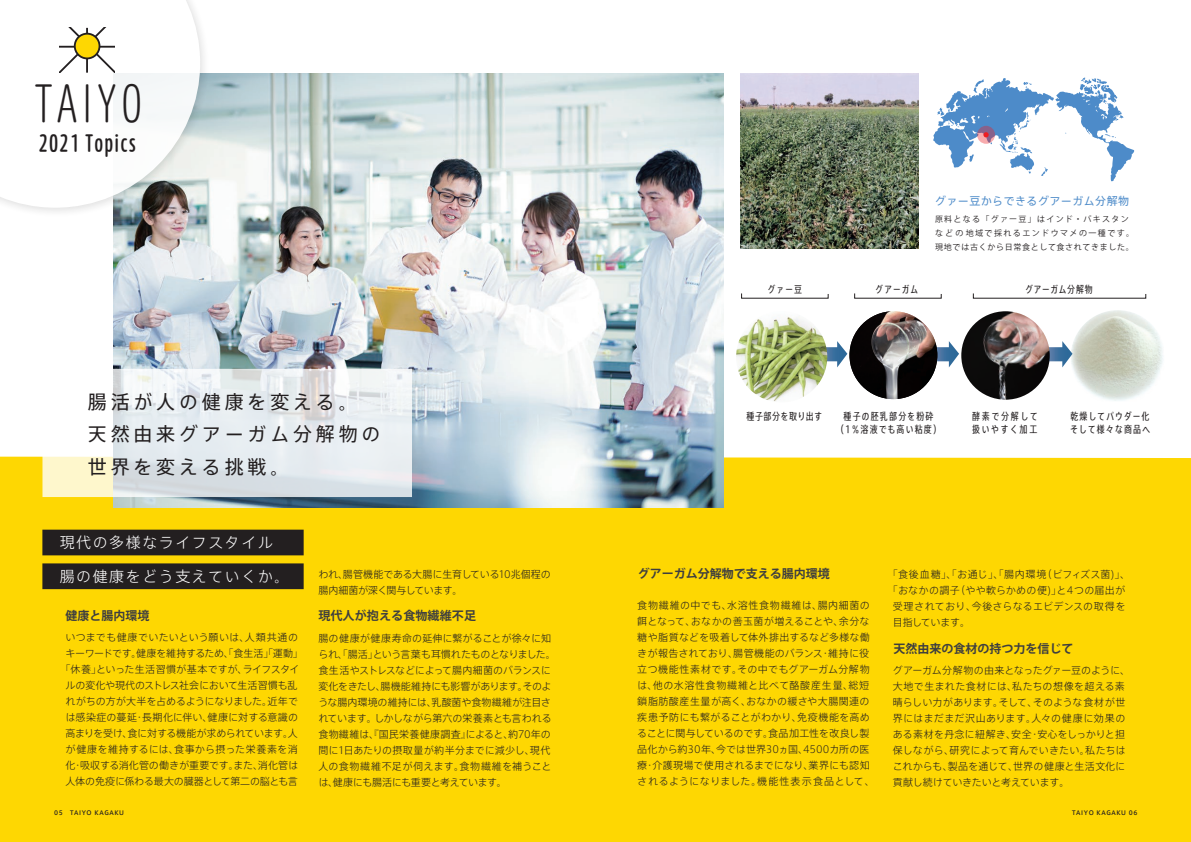
<style>
.page{position:relative;width:1191px;height:842px;background:#fff}
.page>*{position:absolute;margin:0;border:0;box-sizing:border-box;transform-origin:0 0}
.t1{font:48.5px "Axis Round 100 Comp Std N L";letter-spacing:.1em;color:#231f20}
.t2{font:21.7px "Axis Round 100 Comp Std N M";letter-spacing:.06em;color:#231f20}
.t3{font:19px/32.1px "SST Jp Pro";letter-spacing:.2em;color:#231f20}
.t4{font:300 15px "SST Jp Pro";letter-spacing:.1em;color:#fff}
.t5{font:700 12.1px "Koz Go Pr 6 N";color:#3e3e3f}
.t6{font:700 12px "Koz Go Pr 6 N";color:#3e3e3f}
.t7{font:11px "SST Jp Pro";letter-spacing:.04em;color:#4d8bc9}
.t8{font:10px/16px "Axis Basic Std N L";letter-spacing:.005em;color:#231f20}
.t9{font:10px/16px "Axis Basic Std N L";letter-spacing:.03em;color:#231f20}
.t10{font:10px/13px "Axis Cond Std N R";letter-spacing:.12em;color:#231f20;text-align:center}
.t11{font:10px/16px "Axis Basic Std N L";letter-spacing:-.02em;color:#231f20}
.t12{font:10px "Axis Basic Std N L";letter-spacing:.05em;color:#231f20}
.t13{font:10px "Axis Basic Std N L";letter-spacing:.025em;color:#231f20}
.t14{font:10px "Axis Basic Std N L";letter-spacing:.035em;color:#231f20}
.t15{font:10px/13px "Axis Cond Std N R";letter-spacing:.18em;color:#231f20}
.t16{font:10px "Axis Cond Std N R";letter-spacing:.06em;color:#231f20}
.t17{font:10px "Axis Basic Std N L";letter-spacing:-.03em;color:#231f20}
.t18{font:500 10px "Koz Go Pr 6 N";color:#231f20}
.t19{font:9.9px "Axis Cond Std N R";letter-spacing:.08em;color:#231f20}
.t20{font:8px/14px "Koz Go Pr 6 N";letter-spacing:.16em;color:#231f20}
.t21{font:6px "Axis Basic Std N M";letter-spacing:.1em;color:#231f20}
</style>
<div class="page">
<div style="left:0;top:457px;width:1191px;height:385px;background:#fed702"></div>
<img style="left:113px;top:73px;width:610px;height:434px">
<svg style="left:854px;top:293px;width:88px;height:6px"></svg>
<svg style="left:741px;top:293px;width:88px;height:6px"></svg>
<svg style="left:972px;top:293px;width:174px;height:6px"></svg>
<div style="left:42px;top:530px;width:262px;height:25px;background:#231f20"></div>
<div style="left:42px;top:563px;width:262px;height:26px;background:#231f20"></div>
<svg style="left:42px;top:369px;width:370px;height:128px;fill:#e8eef1"></svg>
<img style="left:740px;top:73px;width:178px;height:176px">
<img style="left:1070px;top:310px;width:95px;height:95px;border-radius:47px">
<svg style="left:933px;top:77px;width:201px;height:104px"></svg>
<svg style="left:824px;top:341px;width:23px;height:26px"></svg>
<svg style="left:1047px;top:341px;width:25px;height:26px"></svg>
<svg style="left:935px;top:341px;width:24px;height:26px"></svg>
<img style="left:736px;top:311px;width:91px;height:91px;border-radius:46px">
<img style="left:849px;top:311px;width:88px;height:88px;border-radius:44px">
<img style="left:961px;top:311px;width:88px;height:89px;border-radius:44px">
<img style="left:25px;top:33px;width:188px;height:189px">
<svg style="left:0;top:0;width:200px;height:208px"></svg>
<svg style="left:59px;top:28px;width:56px;height:45px"></svg>
<div style="left:75px;top:34px;width:24px;height:24px;background:#fed702;border-radius:50%"></div>
<div style="left:74px;top:33px;width:26px;height:26px;border:2px solid #231f20;border-radius:50%"></div>
<h1 class="t1" style="left:35px;top:73px;width:109px">TAIYO</h1>
<h2 class="t2" style="left:39px;top:129px;width:98px">2021 Topics</h2>
<h3 class="t3" style="left:88px;top:385px;width:294px">腸活が人の健康を変える。天然由来グアーガム分解物の世界を変える挑戦。</h3>
<h3 class="t4" style="left:60px;top:531px;width:215px">現代の多様なライフスタイル</h3>
<h3 class="t4" style="left:60px;top:565px;width:231px">腸の健康をどう支えていくか。</h3>
<p class="t6" style="left:65px;top:609px;width:86px">健康と腸内環境</p>
<p class="t8" style="left:60px;top:629px;width:244px;text-align:center">いつまでも健康でいたいという願いは、人類共通のキーワードです。健康を維持するため、「食生活」「運動」「休養」といった生活習慣が基本ですが、ライフスタイルの変化や現代のストレス社会において生活習慣も乱れがちの方が大半を占めるようになりました。近年では感染症の蔓延・長期化に伴い、健康に対する意識の高まりを受け、食に対する機能が求められています。人が健康を維持するには、食事から摂った栄養素を消化・吸収する消化管の働きが重要です。また、消化管は人体の免疫に係わる最大の臓器として第二の脳とも言</p>
<p class="t11" style="left:318px;top:565px;width:234px">われ、腸管機能である大腸に生育している10兆個程の腸内細菌が深く関与しています。</p>
<p class="t8" style="left:318px;top:629px;width:239px">腸の健康が健康寿命の延伸に繋がることが徐々に知られ、「腸活」という言葉も耳慣れたものとなりました。食生活やストレスなどによって腸内細菌のバランスに変化をきたし、腸機能維持にも影響があります。そのような腸内環境の維持には、乳酸菌や食物繊維が注目されています。しかしながら第六の栄養素とも言われる食物繊維は、『国民栄養健康調査』によると、約70年の間に1日あたりの摂取量が約半分までに減少し、現代人の食物繊維不足が伺えます。食物繊維を補うことは、健康にも腸活にも重要と考えています。</p>
<p class="t5" style="left:318px;top:609px;width:159px">現代人が抱える食物繊維不足</p>
<p class="t19" style="left:768px;top:283px;width:36px">グァー豆</p>
<p class="t19" style="left:875px;top:282px;width:44px">グアーガム</p>
<p class="t7" style="left:935px;top:193px;width:196px">グァー豆からできるグアーガム分解物</p>
<p class="t20" style="left:935px;top:212px;width:201px">原料となる「グァー豆」はインド・パキスタンなどの地域で採れるエンドウマメの一種です。現地では古くから日常食として食されてきました。</p>
<p class="t19" style="left:1025px;top:282px;width:69px">グアーガム分解物</p>
<p class="t16" style="left:746px;top:410px;width:77px">種子部分を取り出す</p>
<p class="t10" style="left:836px;top:410px;width:106px">種子の胚乳部分を粉砕（1％溶液でも高い粘度）</p>
<p class="t15" style="left:972px;top:410px;width:67px">酵素で分解して扱いやすく加工</p>
<p class="t10" style="left:1070px;top:410px;width:81px;text-align:left">乾燥してパウダー化そして様々な商品へ</p>
<p class="t6" style="left:638px;top:567px;width:193px">グアーガム分解物で支える腸内環境</p>
<p class="t18" style="left:637px;top:562px;width:22px">　　</p>
<p class="t18" style="left:657px;top:567px;width:42px">　　　　</p>
<p class="t9" style="left:637px;top:596px;width:239px">食物繊維の中でも、水溶性食物繊維は、腸内細菌の餌となって、おなかの善玉菌が増えることや、余分な糖や脂質などを吸着して体外排出するなど多様な働きが報告されており、腸管機能のバランス・維持に役立つ機能性素材です。その中でもグアーガム分解物は、他の水溶性食物繊維と比べて酪酸産生量、総短鎖脂肪酸産生量が高く、おなかの緩さや大腸関連の疾患予防にも繋がることがわかり、免疫機能を高めることに関与しているのです。食品加工性を改良し製品化から約30年、今では世界30ヵ国、4500カ所の医療・介護現場で使用されるまでになり、業界にも認知されるようになりました。機能性表示食品として、</p>
<p class="t12" style="left:887px;top:567px;width:244px">「食後血糖」、「お通じ」、「腸内環境（ビフィズス菌)」、</p>
<p class="t13" style="left:887px;top:583px;width:239px">「おなかの調子（やや軟らかめの便)」と４つの届出が</p>
<p class="t14" style="left:892px;top:599px;width:234px">受理されており、今後さらなるエビデンスの取得を</p>
<p class="t17" style="left:892px;top:615px;width:79px">目指しています。</p>
<p class="t8" style="left:892px;top:662px;width:239px">グアーガム分解物の由来となったグァー豆のように、大地で生まれた食材には、私たちの想像を超える素晴らしい力があります。そして、そのような食材が世界にはまだまだ沢山あります。人々の健康に効果のある素材を丹念に紐解き、安全・安心をしっかりと担保しながら、研究によって育んでいきたい。私たちはこれからも、製品を通じて、世界の健康と生活文化に貢献し続けていきたいと考えています。</p>
<p class="t6" style="left:893px;top:641px;width:181px">天然由来の食材の持つ力を信じて</p>
<p class="t21" style="left:54px;top:808px;width:71px">05 TAIYO KAGAKU</p>
<p class="t21" style="left:1072px;top:808px;width:67px">TAIYO KAGAKU 06</p>
</div>
